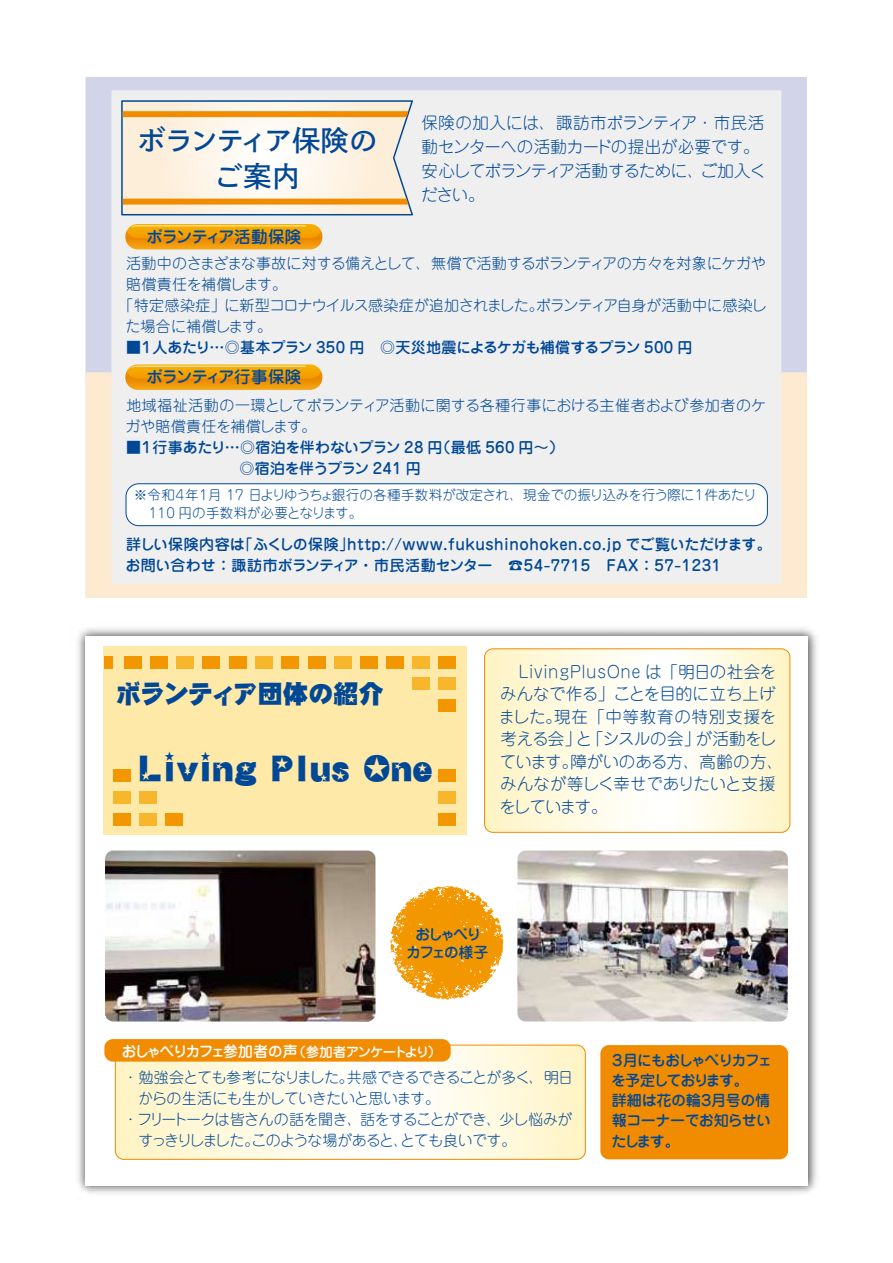
<style>
.page{position:relative;width:893px;height:1263px;background:#fff}
.page>*{position:absolute;margin:0;border:0;box-sizing:border-box;transform-origin:0 0}
.t1{font:40.5px "DF Star Gothic Std W12";color:#004896}
.t2{font:28.5px/36px "Toppan Bunkyu Gothic Pr 6 N DB";letter-spacing:-.03em;color:#004896;text-align:center}
.t3{font:25.5px "DF Star Gothic Std W12";letter-spacing:-.03em;color:#004896}
.t4{font:300 16.5px/22.5px "Jun 101 Pro";letter-spacing:-.005em;color:#004896}
.t5{font:500 16.5px "Jun 34 Pro";letter-spacing:-.07em;color:#004896}
.t6{font:300 15px "Jun 101 Pro";letter-spacing:-.03em;color:#004896}
.t7{font:500 15px/21px "Jun 34 Pro";letter-spacing:.035em;color:#004896}
.t8{font:500 15px/21px "Jun 34 Pro";letter-spacing:-.02em;color:#004896}
.t9{font:300 15px/21px "Jun 101 Pro";letter-spacing:.015em;color:#004896}
.t10{font:500 15px/20.2px "Jun 34 Pro";letter-spacing:-.06em;color:#004896}
.t11{font:300 15px "Jun 101 Pro";letter-spacing:-.05em;color:#004896}
.t12{font:300 15px "Jun 101 Pro";letter-spacing:-.055em;color:#004896}
.t13{font:300 15px "Jun 101 Pro";letter-spacing:-.06em;color:#004896}
.t14{font:500 15px "Jun 34 Pro";letter-spacing:-.125em;color:#fff}
.t15{font:300 15px "Jun 101 Pro";letter-spacing:-.005em;color:#004896}
.t16{font:500 15px/18px "Jun 34 Pro";letter-spacing:-.13em;color:#004896;text-align:center}
.t17{font:300 15px "Jun 101 Pro";color:#004896}
.t18{font:300 13.5px/18px "Jun 101 Pro";letter-spacing:-.025em;color:#004896}
.s1{font-size:13.5px}
</style>
<div class="page">
<svg style="left:86px;top:77px;width:721px;height:296px;fill:#efefef"></svg>
<svg style="left:86px;top:373px;width:721px;height:224px;fill:#efefef"></svg>
<svg style="left:125px;top:224px;width:197px;height:25px;background:#f3a211"></svg>
<svg style="left:125px;top:364px;width:197px;height:26px;background:#f2a416"></svg>
<div style="left:126px;top:484px;width:641px;height:42px;background:#fff;border-radius:13px"></div>
<div style="left:126px;top:483px;width:642px;height:43px;border:1px solid #004896;border-radius:13px"></div>
<svg style="left:120px;top:100px;width:294px;height:116px"></svg>
<img style="left:77px;top:628px;width:740px;height:566px">
<div style="left:85px;top:636px;width:723px;height:550px;background:#fff"></div>
<svg style="left:485px;top:649px;width:305px;height:183px"></svg>
<div style="left:484px;top:648px;width:306px;height:185px;border:1px solid #f18b00;border-radius:9px"></div>
<svg style="left:115px;top:1045px;width:470px;height:114px"></svg>
<div style="left:115px;top:1045px;width:471px;height:115px;border:1px solid #f18b00;border-radius:9px"></div>
<div style="left:600px;top:1045px;width:188px;height:114px;background:#f18b00;border-radius:9px"></div>
<div style="left:103px;top:647px;width:363px;height:188px;background:#ffe9a9"></div>
<div style="left:439px;top:699px;width:17px;height:13px;background:#f39700"></div>
<div style="left:439px;top:677px;width:17px;height:13px;background:#f8b62d"></div>
<div style="left:439px;top:656px;width:17px;height:12px;background:#f39700"></div>
<div style="left:439px;top:813px;width:17px;height:12px;background:#f39700"></div>
<div style="left:439px;top:791px;width:17px;height:13px;background:#f8b62d"></div>
<div style="left:439px;top:769px;width:17px;height:13px;background:#f39700"></div>
<div style="left:413px;top:677px;width:17px;height:13px;background:#f8b62d"></div>
<div style="left:413px;top:656px;width:17px;height:12px;background:#f8b62d"></div>
<div style="left:387px;top:656px;width:17px;height:12px;background:#f39700"></div>
<div style="left:360px;top:656px;width:17px;height:12px;background:#f39700"></div>
<div style="left:334px;top:656px;width:17px;height:12px;background:#f8b62d"></div>
<div style="left:308px;top:656px;width:17px;height:12px;background:#f39700"></div>
<div style="left:281px;top:656px;width:17px;height:12px;background:#f39700"></div>
<div style="left:255px;top:656px;width:17px;height:12px;background:#f8b62d"></div>
<div style="left:229px;top:656px;width:17px;height:12px;background:#f39700"></div>
<div style="left:203px;top:656px;width:17px;height:12px;background:#f39700"></div>
<div style="left:177px;top:656px;width:17px;height:12px;background:#f8b62d"></div>
<div style="left:151px;top:656px;width:17px;height:12px;background:#f39700"></div>
<div style="left:124px;top:656px;width:17px;height:12px;background:#f39700"></div>
<div style="left:104px;top:656px;width:8px;height:12px;background:#f39700"></div>
<div style="left:114px;top:769px;width:17px;height:13px;background:#f39700"></div>
<div style="left:114px;top:791px;width:17px;height:13px;background:#f8b62d"></div>
<div style="left:114px;top:813px;width:17px;height:13px;background:#f39700"></div>
<div style="left:140px;top:791px;width:17px;height:13px;background:#f8b62d"></div>
<div style="left:140px;top:813px;width:17px;height:13px;background:#f8b62d"></div>
<div style="left:166px;top:813px;width:17px;height:13px;background:#f39700"></div>
<div style="left:104px;top:1039px;width:347px;height:22px;background:#f18b00;border-radius:9px"></div>
<img style="left:105px;top:850px;width:270px;height:171px">
<img style="left:517px;top:850px;width:271px;height:171px">
<svg style="left:390px;top:886px;width:113px;height:114px"></svg>
<h2 class="t2" style="left:138px;top:123px;width:242px">ボランティア保険のご案内</h2>
<p class="t5" style="left:146px;top:224px;width:157px">ボランティア活動保険</p>
<p class="t4" style="left:421px;top:108px;width:347px;line-height:24px">保険の加入には、諏訪市ボランティア・市民活動センターへの活動カードの提出が必要です。安心してボランティア活動するために、ご加入ください。</p>
<p class="t6" style="left:126px;top:251px;width:641px">活動中のさまざまな事故に対する備えとして、無償で活動するボランティアの方々を対象にケガや</p>
<p class="t15" style="left:126px;top:272px;width:163px">賠償責任を補償します。</p>
<p class="t6" style="left:119px;top:293px;width:649px">「特定感染症」に新型コロナウイルス感染症が追加されました。ボランティア自身が活動中に感染し</p>
<p class="t17" style="left:126px;top:314px;width:148px">た場合に補償します。</p>
<p class="t8" style="left:126px;top:335px;width:568px">■１人あたり…◎基本プラン 350 円　◎天災地震によるケガも補償するプラン 500 円</p>
<p class="t5" style="left:146px;top:364px;width:157px">ボランティア行事保険</p>
<p class="t9" style="left:125px;top:393px;width:642px">地域福祉活動の一環としてボランティア活動に関する各種行事における主催者および参加者のケガや賠償責任を補償します。</p>
<p class="t8" style="left:239px;top:435px;width:326px;text-indent:-113px">■１行事あたり…◎宿泊を伴わないプラン 28 円（最低 560 円～）◎宿泊を伴うプラン 241 円</p>
<p class="t18" style="left:149px;top:485px;width:609px;text-indent:-15px">※令和４年１月 17 日よりゆうちょ銀行の各種手数料が改定され、現金での振り込みを行う際に１件あたり<br>110 円の手数料が必要となります。</p>
<p class="t7" style="left:126px;top:532px;width:648px">詳しい保険内容は「ふくしの保険」http://www.fukushinohoken.co.jp でご覧いただけます。お問い合わせ：諏訪市ボランティア・市民活動センター　☎54-7715　FAX：57-1231</p>
<h3 class="t3" style="left:116px;top:680px;width:270px">ボランティア団体の紹介</h3>
<h1 class="t1" style="left:138px;top:746px;width:296px">Living Plus One</h1>
<p class="t4" style="left:499px;top:658px;width:286px;text-indent:20px">LivingPlusOne は「明日の社会をみんなで作る」ことを目的に立ち上げました。現在「中等教育の特別支援を考える会」と「シスルの会」が活動をしています。障がいのある方、高齢の方、みんなが等しく幸せでありたいと支援をしています。</p>
<p class="t16" style="left:406px;top:924px;width:84px">おしゃべりカフェの様子</p>
<p class="t14" style="left:121px;top:1039px;width:321px">おしゃべりカフェ参加者の声<span class="s1">（参加者アンケートより）</span></p>
<p class="t11" style="left:123px;top:1065px;width:452px">・勉強会とても参考になりました。共感できるできることが多く、明日</p>
<p class="t6" style="left:138px;top:1086px;width:311px">からの生活にも生かしていきたいと思います。　</p>
<p class="t12" style="left:123px;top:1107px;width:451px">・フリートークは皆さんの話を聞き、話をすることができ、少し悩みが</p>
<p class="t13" style="left:138px;top:1128px;width:379px">すっきりしました。このような場があると、とても良いです。</p>
<p class="t10" style="left:610px;top:1048px;width:164px">３月にもおしゃべりカフェを予定しております。<br>詳細は花の輪３月号の情報コーナーでお知らせいたします。</p>
</div>
